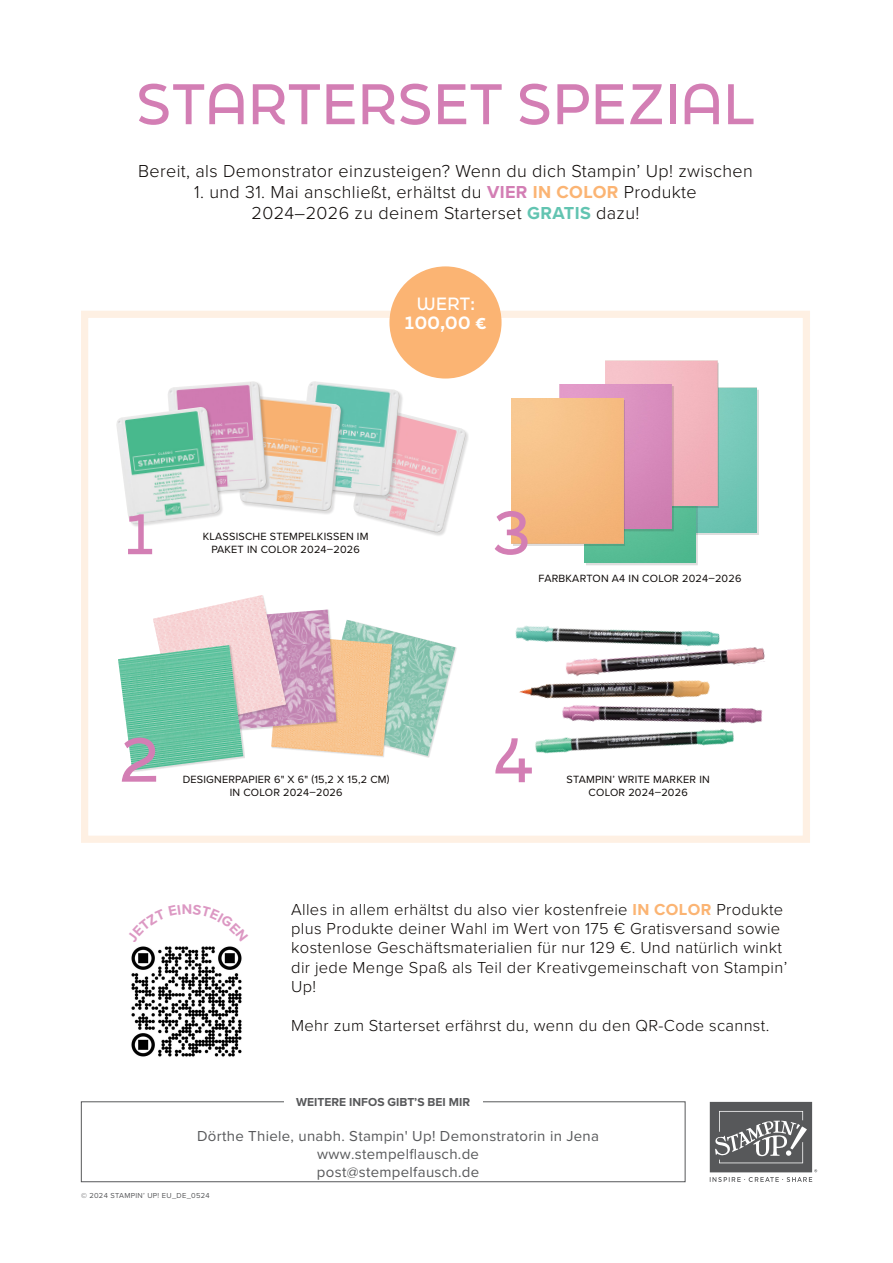
<style>
.page{position:relative;width:893px;height:1263px;background:#fff}
.page>*{position:absolute;margin:0;border:0;box-sizing:border-box;transform-origin:0 0}
.t1{font:500 59.25px "Final Six";color:#d37eb4}
.t2{font:500 58.65px "Final Six";color:#d37eb4}
.t3{font:500 57.45px "Final Six";color:#d37eb4}
.t4{font:500 54px "Final Six";letter-spacing:.02em;color:#d37eb4}
.t5{font:500 53.85px "Final Six";color:#d37eb4}
.t6{font:300 18px/21px "Proxima Nova";letter-spacing:.02em;color:#0c0806;text-align:center}
.t7{font:800 16.8px "Final Six";color:#fff}
.t8{font:500 16.8px "Final Six";color:#fff}
.t9{font:300 16.5px/19.4px "Proxima Nova";letter-spacing:.02em;color:#0c0806}
.t10{font:15px/18px "Proxima Nova";letter-spacing:.02em;color:#58595b;text-align:center}
.t11{font:700 12px "Proxima Nova";color:#57585a}
.t12{font:10.8px/13px "Proxima Nova";letter-spacing:.02em;color:#0c0806;text-align:center}
.t13{font:7.5px "Proxima Nova";letter-spacing:.04em;color:#57585a}
.s1{font-weight:700;color:#d37eb4}
.s2{font-weight:700;color:#fbb473}
.s3{font-weight:700;color:#62c4b1}
</style>
<div class="page">
<img style="left:131px;top:946px;width:111px;height:111px">
<div style="left:81px;top:1101px;width:604px;height:81px;border:1px solid #57585a"></div>
<div style="left:284px;top:1096px;width:198px;height:12px;background:#fff"></div>
<svg style="left:710px;top:1102px;width:107px;height:80px"></svg>
<img style="left:343px;top:620px;width:112px;height:136px">
<div style="left:271px;top:635px;width:123px;height:122px;background:#231f20;opacity:.15"></div>
<img style="left:271px;top:635px;width:121px;height:121px">
<div style="left:216px;top:609px;width:122px;height:122px;background:#231f20;opacity:.15"></div>
<img style="left:288px;top:610px;width:48px;height:120px">
<img style="left:153px;top:595px;width:133px;height:133px">
<div style="left:118px;top:645px;width:127px;height:127px;background:#231f20;opacity:.15"></div>
<img style="left:118px;top:645px;width:125px;height:125px">
<div style="left:389px;top:266px;width:113px;height:112px;background:#fbb473;border-radius:50%"></div>
<div style="left:647px;top:390px;width:112px;height:145px;background:#231f20;opacity:.15"></div>
<div style="left:586px;top:420px;width:112px;height:145px;background:#231f20;opacity:.15"></div>
<div style="left:584px;top:508px;width:112px;height:55px;background:#55bb93"></div>
<div style="left:608px;top:363px;width:111px;height:145px;background:#231f20;opacity:.15"></div>
<img style="left:606px;top:361px;width:111px;height:145px">
<div style="left:562px;top:386px;width:111px;height:145px;background:#231f20;opacity:.15"></div>
<img style="left:560px;top:384px;width:111px;height:145px">
<div style="left:513px;top:400px;width:112px;height:145px;background:#ebb281"></div>
<img style="left:511px;top:398px;width:112px;height:145px">
<img style="left:566px;top:647px;width:199px;height:29px">
<img style="left:515px;top:625px;width:210px;height:26px">
<img style="left:535px;top:729px;width:199px;height:25px">
<img style="left:519px;top:680px;width:191px;height:19px">
<img style="left:562px;top:705px;width:201px;height:19px">
<div style="left:354px;top:409px;width:115px;height:127px;background:#231f20;opacity:.15"></div>
<img style="left:353px;top:409px;width:114px;height:125px">
<div style="left:298px;top:381px;width:105px;height:119px;background:#231f20;opacity:.15"></div>
<img style="left:298px;top:381px;width:102px;height:116px">
<div style="left:240px;top:396px;width:105px;height:119px;background:#231f20;opacity:.15"></div>
<img style="left:240px;top:396px;width:102px;height:115px">
<div style="left:168px;top:382px;width:102px;height:116px;background:#231f20;opacity:.15"></div>
<img style="left:168px;top:381px;width:100px;height:114px">
<div style="left:117px;top:407px;width:107px;height:121px;background:#231f20;opacity:.15"></div>
<img style="left:116px;top:407px;width:106px;height:118px">
<h3 class="t4" style="left:136px;top:65px;width:620px">STARTERSET SPEZIAL</h3>
<p class="t6" style="left:138px;top:160px;width:616px">Bereit, als Demonstrator einzusteigen? Wenn du dich Stampin’ Up! zwischen</p>
<p class="t6" style="left:194px;top:181px;width:504px">1. und 31. Mai anschließt, erhältst du <span class="s1">VIER</span> <span class="s2">IN COLOR</span> Produkte<br>2024–2026 zu deinem Starterset <span class="s3">GRATIS</span> dazu!</p>
<p class="t8" style="left:417px;top:291px;width:60px">WERT:</p>
<p class="t7" style="left:404px;top:311px;width:84px">100,00 €</p>
<h3 class="t5" style="left:124px;top:495px;width:33px">1</h3>
<p class="t12" style="left:203px;top:529px;width:167px">KLASSISCHE STEMPELKISSEN IM<br>PAKET IN COLOR 2024–2026</p>
<h3 class="t3" style="left:493px;top:491px;width:39px">3</h3>
<p class="t12" style="left:539px;top:571px;width:204px">FARBKARTON A4 IN COLOR 2024–2026</p>
<h2 class="t2" style="left:120px;top:717px;width:41px">2</h2>
<p class="t12" style="left:183px;top:772px;width:208px">DESIGNERPAPIER 6" X 6" (15,2 X 15,2 CM)<br>IN COLOR 2024–2026</p>
<h1 class="t1" style="left:492px;top:717px;width:44px">4</h1>
<p class="t12" style="left:566px;top:772px;width:145px">STAMPIN’ WRITE MARKER IN</p>
<p class="t12" style="left:589px;top:785px;width:101px">COLOR 2024–2026</p>
<p class="t9" style="left:291px;top:898px;width:498px">Alles in allem erhältst du also vier kostenfreie <span class="s2">IN COLOR</span> Produkte plus Produkte deiner Wahl im Wert von 175 € Gratisversand sowie kostenlose Geschäftsmaterialien für nur 129 €. Und natürlich winkt dir jede Menge Spaß als Teil der Kreativgemeinschaft von Stampinʼ Up!</p>
<p class="t9" style="left:291px;top:1015px;width:480px">Mehr zum Starterset erfährst du, wenn du den QR-Code scannst.</p>
<p class="t11" style="left:296px;top:1093px;width:175px">WEITERE INFOS GIBT’S BEI MIR</p>
<p class="t10" style="left:197px;top:1126px;width:403px">Dörthe Thiele, unabh. Stampin' Up! Demonstratorin in Jena www.stempelflausch.de<br>post@stempelfausch.de</p>
<p class="t13" style="left:81px;top:1189px;width:130px">© 2024 STAMPIN’ UP! EU_DE_0524</p>
</div>
